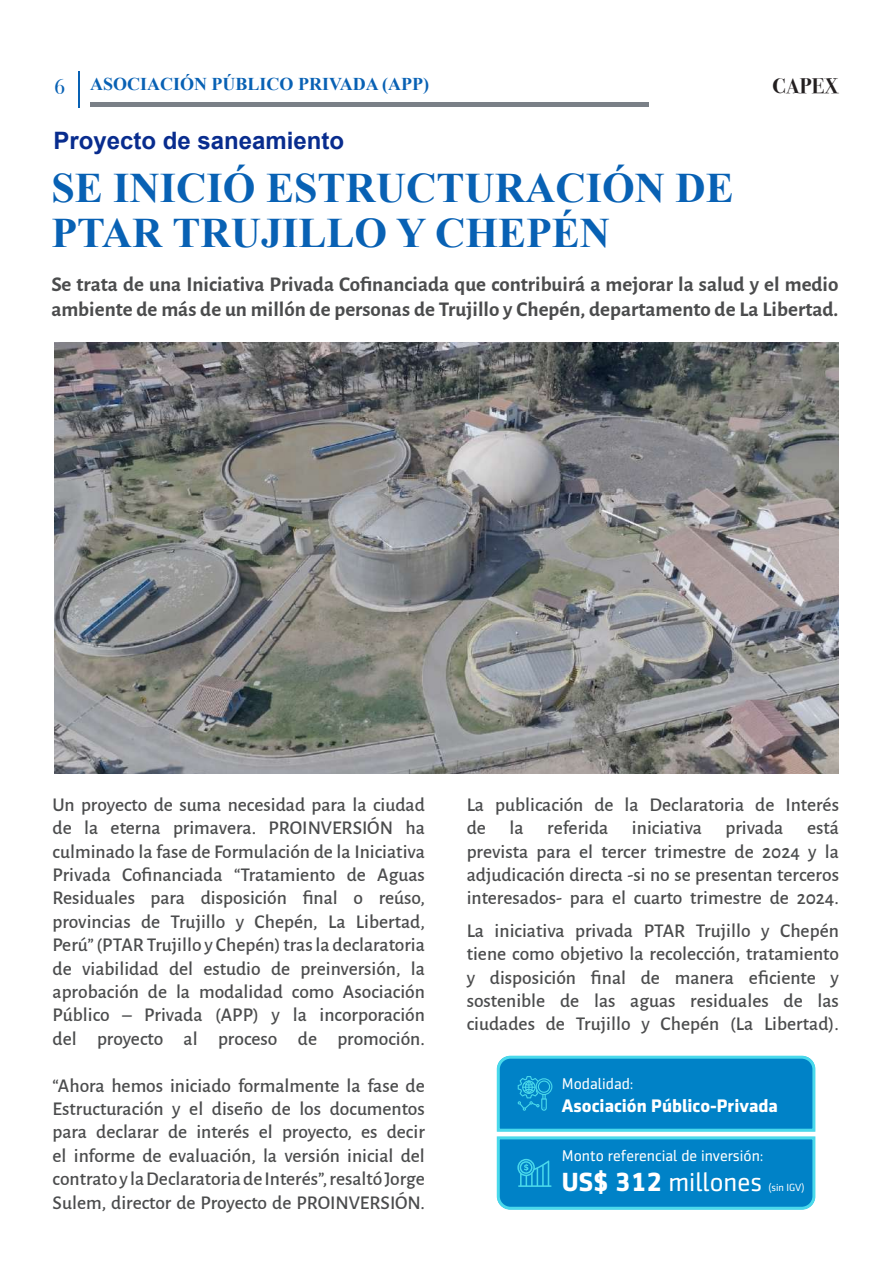
<style>
.page{position:relative;width:893px;height:1263px;background:#fff}
.page>*{position:absolute;margin:0;border:0;box-sizing:border-box;transform-origin:0 0}
.t1{font:700 42px/45px "Times New Roman";color:#0861b4}
.t2{font:26.55px "Sentico Sans DT";color:#fff}
.t3{font:700 24px "Arial";color:#082c8e}
.t4{font:700 21px/25.2px "Alegreya Sans";color:#4b4c4d}
.t5{font:700 21px "Bodoni Svty Two ITCTT";color:#231f20}
.t6{font:500 19.5px/23.4px "Alegreya Sans";color:#4b4c4d;text-align:justify}
.t7{font:700 18.45px "Sentico Sans DT";color:#fff}
.t8{font:700 18px "Times New Roman";color:#0861b4}
.t9{font:15.75px "Sentico Sans DT";color:#fff}
.t10{font:10.5px "Sentico Sans DT";color:#fff}
.s1{font-family:"Bodoni Svty Two ITCTT";font-weight:400;font-size:21px}
.s2{font-weight:700}
</style>
<div class="page">
<hr style="left:90px;top:103px;width:558px;height:4px;background:#7a8087">
<hr style="left:78px;top:71px;width:2px;height:36px;background:#0861b4">
<img style="left:54px;top:342px;width:785px;height:432px">
<svg style="left:496px;top:1055px;width:320px;height:155px;background:#1390cd"></svg>
<p class="t8" style="left:54px;top:72px;width:377px"><span class="s1">6</span> ASOCIACIÓN PÚBLICO PRIVADA (APP)</p>
<p class="t5" style="left:772px;top:68px;width:68px">CAPEX</p>
<p class="t3" style="left:53px;top:125px;width:292px">Proyecto de saneamiento</p>
<h1 class="t1" style="left:51px;top:164px;width:684px">SE INICIÓ ESTRUCTURACIÓN DE<br>PTAR TRUJILLO Y CHEPÉN</h1>
<p class="t4" style="left:51px;top:270px;width:789px">Se trata de una Iniciativa Privada Cofinanciada que contribuirá a mejorar la salud y el medio ambiente de más de un millón de personas de Trujillo y Chepén, departamento de La Libertad.</p>
<p class="t6" style="left:53px;top:792px;width:374px">Un proyecto de suma necesidad para la ciudad de la eterna primavera. PROINVERSIÓN ha culminado la fase de Formulación de la Iniciativa Privada Cofinanciada “Tratamiento de Aguas Residuales para disposición final o reúso, provincias de Trujillo y Chepén, La Libertad, Perú” (PTAR Trujillo y Chepén) tras la declaratoria de viabilidad del estudio de preinversión, la aprobación de la modalidad como Asociación Público – Privada (APP) y la incorporación del proyecto al proceso de promoción.</p>
<p class="t6" style="left:53px;top:1072px;width:374px">“Ahora hemos iniciado formalmente la fase de Estructuración y el diseño de los documentos para declarar de interés el proyecto, es decir el informe de evaluación, la versión inicial del contrato y la Declaratoria de Interés”, resaltó Jorge Sulem, director de Proyecto de PROINVERSIÓN.</p>
<p class="t6" style="left:467px;top:792px;width:374px">La publicación de la Declaratoria de Interés de la referida iniciativa privada está prevista para el tercer trimestre de 2024 y la adjudicación directa -si no se presentan terceros interesados- para el cuarto trimestre de 2024.</p>
<p class="t6" style="left:467px;top:918px;width:374px">La iniciativa privada PTAR Trujillo y Chepén tiene como objetivo la recolección, tratamiento y disposición final de manera eficiente y sostenible de las aguas residuales de las ciudades de Trujillo y Chepén (La Libertad).</p>
<p class="t9" style="left:562px;top:1075px;width:73px">Modalidad:</p>
<p class="t7" style="left:562px;top:1095px;width:218px">Asociación Público-Privada</p>
<p class="t9" style="left:562px;top:1147px;width:203px">Monto referencial de inversión:</p>
<h2 class="t2" style="left:562px;top:1167px;width:202px"><span class="s2">US$ 312</span> millones</h2>
<p class="t10" style="left:768px;top:1181px;width:38px">(sin IGV)</p>
</div>
